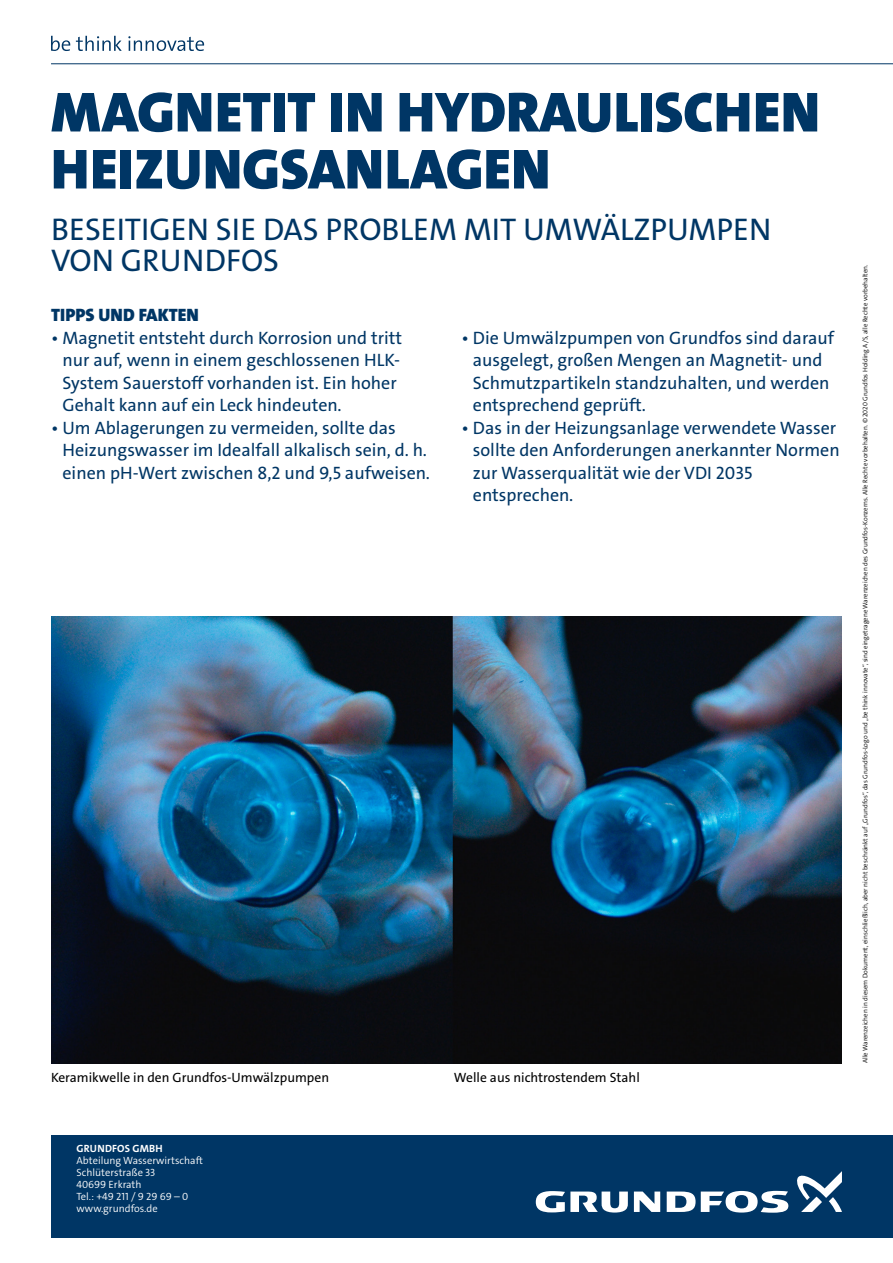
<style>
.page{position:relative;width:893px;height:1263px;background:#fff}
.page>*{position:absolute;margin:0;border:0;box-sizing:border-box;transform-origin:0 0}
.t1{font:57px/57px "Grundfos The Sans V2 OT 9 BL";color:#003665}
.t2{font:31.5px/31.5px "Grundfos The Sans V2 OT 5 R";color:#003665}
.t3{font:18px/22.5px "Grundfos The Sans V2 OT 5 R";color:#003665}
.t4{font:18px "Grundfos The Sans V2 OT 9 BL";color:#003665}
.t5{font:13.5px "Grundfos The Sans V2 OT 5 R";color:#000}
.t6{font:10.5px/12px "Grundfos The Sans V2 OT 4 SL";color:#fff}
.t7{font:10.5px "Grundfos The Sans V2 OT 7 B";letter-spacing:.015em;color:#fff}
.t8{font:6.75px "Grundfos The Sans V2 OT 4 SL";color:#000}
</style>
<div class="page">
<div style="left:51px;top:1135px;width:842px;height:102px;background:#003665"></div>
<hr style="left:51px;top:63px;width:842px;height:1px;background:#003665">
<svg style="left:634px;top:1191px;width:26px;height:21px"></svg>
<svg style="left:536px;top:1191px;width:92px;height:21px"></svg>
<svg style="left:667px;top:1191px;width:121px;height:22px"></svg>
<svg style="left:797px;top:1171px;width:45px;height:41px"></svg>
<svg style="left:51px;top:36px;width:19px;height:15px"></svg>
<svg style="left:76px;top:36px;width:46px;height:15px"></svg>
<svg style="left:128px;top:36px;width:76px;height:15px"></svg>
<img style="left:51px;top:617px;width:791px;height:446px">
<h1 class="t1" style="left:51px;top:84px;width:770px">MAGNETIT IN HYDRAULISCHEN<br>HEIZUNGSANLAGEN</h1>
<h2 class="t2" style="left:51px;top:214px;width:722px">BESEITIGEN SIE DAS PROBLEM MIT UMWÄLZPUMPEN<br>VON GRUNDFOS</h2>
<p class="t4" style="left:51px;top:304px;width:149px">TIPPS UND FAKTEN</p>
<p class="t3" style="left:63px;top:327px;width:341px;text-indent:-11px">• Magnetit entsteht durch Korrosion und tritt nur auf, wenn in einem geschlossenen HLK-System Sauerstoff vorhanden ist. Ein hoher Gehalt kann auf ein Leck hindeuten.</p>
<p class="t3" style="left:63px;top:417px;width:369px;text-indent:-11px">• Um Ablagerungen zu vermeiden, sollte das<br>Heizungswasser im Idealfall alkalisch sein, d. h. einen pH-Wert zwischen 8,2 und 9,5 aufweisen.</p>
<p class="t3" style="left:473px;top:327px;width:363px;text-indent:-11px">• Die Umwälzpumpen von Grundfos sind darauf ausgelegt, großen Mengen an Magnetit- und Schmutzpartikeln standzuhalten, und werden entsprechend geprüft.</p>
<p class="t3" style="left:473px;top:417px;width:368px;text-indent:-11px">• Das in der Heizungsanlage verwendete Wasser sollte den Anforderungen anerkannter Normen zur Wasserqualität wie der VDI 2035 entsprechen.</p>
<p class="t5" style="left:51px;top:1068px;width:280px">Keramikwelle in den Grundfos-Umwälzpumpen</p>
<p class="t5" style="left:454px;top:1068px;width:187px">Welle aus nichtrostendem Stahl</p>
<p class="t7" style="left:77px;top:1141px;width:88px">GRUNDFOS GMBH</p>
<p class="t6" style="left:77px;top:1154px;width:128px">Abteilung Wasserwirtschaft<br>Schlüterstraße 33<br>40699 Erkrath<br>Tel.: +49 211 / 9 29 69 – 0 www.grundfos.de</p>
<p class="t8" style="left:861px;top:1063px;width:800px;rotate:-90deg">Alle Warenzeichen in diesem Dokument, einschließlich, aber nicht beschränkt auf „Grundfos“, das Grundfos-Logo und „be think innovate“, sind eingetragene Warenzeichen des Grundfos-Konzerns. Alle Rechte vorbehalten. © 2020 Grundfos Holding A/S, alle Rechte vorbehalten.</p>
</div>
